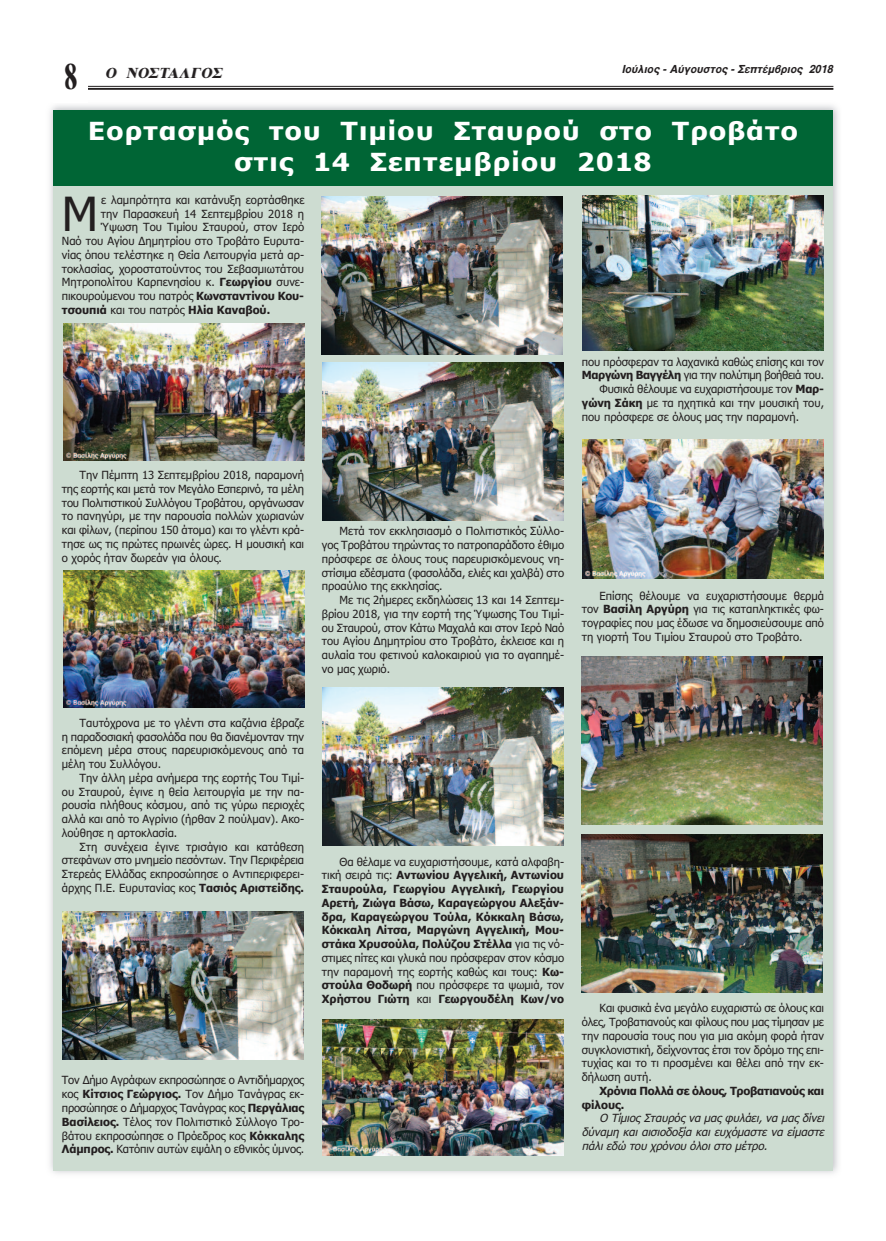
<style>
.page{position:relative;width:886px;height:1241px;background:#fff}
.page>*{position:absolute;margin:0;border:0;box-sizing:border-box;transform-origin:0 0}
.t1{font:47.25px "Tahoma";color:#231f20}
.t2{font:700 37.5px "Gr Times";color:#231f20;scale:.7 1}
.t3{font:700 25px/31.2px "Tahoma";letter-spacing:.05em;color:#fff;text-align:center;scale:1.1 1}
.t4{font:italic 700 15px "Gr Times";color:#231f20}
.t5{font:11.25px/13.8px "Tahoma";color:#231f20;text-align:justify}
.t6{font:700 11.25px/13.8px "Tahoma";color:#231f20;text-align:justify}
.t7{font:italic 11.25px/13.8px "Tahoma";color:#231f20;text-align:justify}
.t8{font:700 11.25px/13.8px "Tahoma";letter-spacing:-.025em;color:#231f20}
.t9{font:11.25px "Tahoma";letter-spacing:-.03em;color:#231f20}
.t10{font:italic 700 11.25px "Gr Helvetica";color:#231f20}
.s1{font-weight:700}
.s2{font-weight:400}
</style>
<div class="page">
<div style="left:53px;top:110px;width:780px;height:1059px;background:#cddcd1"></div>
<hr style="left:54px;top:86px;width:779px;height:1px;background:#231f20">
<hr style="left:54px;top:88px;width:779px;height:2px;background:#231f20">
<div style="left:53px;top:53px;width:35px;height:50px;background:#fff"></div>
<img style="left:63px;top:911px;width:240px;height:148px">
<img style="left:322px;top:197px;width:240px;height:157px">
<img style="left:323px;top:362px;width:241px;height:158px">
<img style="left:323px;top:687px;width:241px;height:158px">
<img style="left:63px;top:570px;width:241px;height:137px">
<img style="left:63px;top:324px;width:241px;height:136px">
<img style="left:323px;top:1019px;width:241px;height:136px">
<img style="left:583px;top:195px;width:241px;height:156px">
<img style="left:582px;top:439px;width:241px;height:139px">
<img style="left:582px;top:656px;width:241px;height:168px">
<img style="left:582px;top:834px;width:241px;height:158px">
<div style="left:53px;top:110px;width:780px;height:75px;background:#006535"></div>
<h2 class="t2" style="left:64px;top:56px;width:21px">8</h2>
<h3 class="t4" style="left:105px;top:64px;width:122px">O NOΣTAΛΓOΣ</h3>
<p class="t10" style="left:622px;top:63px;width:215px">Ιούλιος - Αύγουστος - Σεπτέμβριος 2018</p>
<h3 class="t3" style="left:88px;top:116px;width:646px">Εορτασμός του Τιμίου Σταυρού στο Τροβάτο στις 14 Σεπτεμβρίου 2018</h3>
<h1 class="t1" style="left:62px;top:187px;width:38px">Μ</h1>
<p class="t5" style="left:101px;top:193px;width:205px">ε λαμπρότητα και κατάνυξη εορτάσθηκε</p>
<p class="t5" style="left:101px;top:207px;width:205px">την Παρασκευή 14 Σεπτεμβρίου 2018 η</p>
<p class="t5" style="left:101px;top:221px;width:205px">Ύψωση Του Τιμίου Σταυρού, στον Ιερό</p>
<p class="t5" style="left:62px;top:234px;width:244px">Ναό του Αγίου Δημητρίου στο Τροβάτο Ευρυτα-</p>
<p class="t5" style="left:62px;top:248px;width:244px">νίας όπου τελέστηκε η Θεία Λειτουργία μετά αρ-</p>
<p class="t5" style="left:62px;top:262px;width:244px">τοκλασίας, χοροστατούντος του Σεβασμιωτάτου</p>
<p class="t5" style="left:62px;top:276px;width:244px">Μητροπολίτου Καρπενησίου κ. <span class="s1">Γεωργίου</span> συνε-</p>
<p class="t5" style="left:62px;top:289px;width:244px">πικουρούμενου του πατρός <span class="s1">Κωνσταντίνου Κου-</span></p>
<p class="t6" style="left:62px;top:303px;width:210px">τσουπιά <span class="s2">και του πατρός</span> Ηλία Καναβού.</p>
<p class="t5" style="left:582px;top:355px;width:244px">που πρόσφεραν τα λαχανικά καθώς επίσης και τον</p>
<p class="t9" style="left:582px;top:369px;width:244px"><span class="s1">Μαργώνη Βαγγέλη</span> για την πολύτιμη βοήθειά του.</p>
<p class="t5" style="left:599px;top:382px;width:226px">Φυσικά θέλουμε να ευχαριστήσουμε τον <span class="s1">Μαρ-</span></p>
<p class="t5" style="left:582px;top:396px;width:244px"><span class="s1">γώνη Σάκη</span> με τα ηχητικά και την μουσική του,</p>
<p class="t5" style="left:582px;top:410px;width:219px">που πρόσφερε σε όλους μας την παραμονή.</p>
<p class="t5" style="left:62px;top:468px;width:244px;text-indent:18px">Την Πέμπτη 13 Σεπτεμβρίου 2018, παραμονή της εορτής και μετά τον Μεγάλο Εσπερινό, τα μέλη του Πολιτιστικού Συλλόγου Τροβάτου, οργάνωσαν το πανηγύρι, με την παρουσία πολλών χωριανών και φίλων, (περίπου 150 άτομα) και το γλέντι κρά&shy;τησε ως τις πρώτες πρωινές ώρες. Η μουσική και ο χορός ήταν δωρεάν για όλους.</p>
<p class="t5" style="left:62px;top:716px;width:244px;text-indent:18px">Ταυτόχρονα με το γλέντι στα καζάνια έβραζε η παραδοσιακή φασολάδα που θα διανέμονταν την επόμενη μέρα στους παρευρισκόμενους από τα μέλη του Συλλόγου.</p>
<p class="t5" style="left:62px;top:771px;width:244px;text-indent:18px">Την άλλη μέρα ανήμερα της εορτής Του Τιμί&shy;ου Σταυρού, έγινε η θεία λειτουργία με την πα&shy;ρουσία πλήθους κόσμου, από τις γύρω περιοχές αλλά και από το Αγρίνιο (ήρθαν 2 πούλμαν). Ακο&shy;λούθησε η αρτοκλασία.</p>
<p class="t5" style="left:62px;top:839px;width:244px;text-indent:18px">Στη συνέχεια έγινε τρισάγιο και κατάθεση στεφάνων στο μνημείο πεσόντων. Την Περιφέρεια Στερεάς Ελλάδας εκπροσώπησε ο Αντιπεριφερει&shy;άρχης Π.Ε. Ευρυτανίας κος <span class="s1">Τασιός Αριστείδης.</span></p>
<p class="t5" style="left:322px;top:524px;width:244px;text-indent:18px">Μετά τον εκκλησιασμό ο Πολιτιστικός Σύλλο&shy;γος Τροβάτου τηρώντας το πατροπαράδοτο έθιμο πρόσφερε σε όλους τους παρευρισκόμενους νη&shy;στίσιμα εδέσματα (φασολάδα, ελιές και χαλβά) στο προαύλιο της εκκλησίας.</p>
<p class="t5" style="left:322px;top:593px;width:244px;text-indent:18px">Με τις 2ήμερες εκδηλώσεις 13 και 14 Σεπτεμ&shy;βρίου 2018, για την εορτή της Ύψωσης Του Τιμί&shy;ου Σταυρού, στον Κάτω Μαχαλά και στον Ιερό Ναό του Αγίου Δημητρίου στο Τροβάτο, έκλεισε και η αυλαία του φετινού καλοκαιριού για το αγαπημέ&shy;νο μας χωριό.</p>
<p class="t6" style="left:322px;top:854px;width:244px;text-indent:18px"><span class="s2">Θα θέλαμε να ευχαριστήσουμε, κατά αλφαβη&shy;τική σειρά τις:</span> Αντωνίου Αγγελική, Αντωνίου Σταυρούλα, Γεωργίου Αγγελική, Γεωργίου Αρετή, Ζιώγα Βάσω, Καραγεώργου Αλεξάν&shy;δρα, Καραγεώργου Τούλα, Κόκκαλη Βάσω, Κόκκαλη Λίτσα, Μαργώνη Αγγελική, Μου&shy;στάκα Χρυσούλα, Πολύζου Στέλλα <span class="s2">για τις νό&shy;στιμες πίτες και γλυκά που πρόσφεραν στον κόσμο την παραμονή της εορτής καθώς και τους:</span> Κω&shy;στούλα Θοδωρή <span class="s2">που πρόσφερε τα ψωμιά, τον </span>Χρήστου Γιώτη <span class="s2">και</span> Γεωργουδέλη Κων/νο</p>
<p class="t5" style="left:62px;top:1073px;width:244px">Τον Δήμο Αγράφων εκπροσώπησε ο Αντιδήμαρχος κος <span class="s1">Κίτσιος Γεώργιος.</span> Τον Δήμο Τανάγρας εκ&shy;προσώπησε ο Δήμαρχος Τανάγρας κος <span class="s1">Περγάλιας Βασίλειος.</span> Τέλος τον Πολιτιστικό Σύλλογο Τρο&shy;βάτου εκπροσώπησε ο Πρόεδρος κος <span class="s1">Κόκκαλης Λάμπρος.</span> Κατόπιν αυτών εψάλη ο εθνικός ύμνος.</p>
<p class="t5" style="left:582px;top:588px;width:244px;text-indent:18px">Επίσης θέλουμε να ευχαριστήσουμε θερμά τον <span class="s1">Βασίλη Αργύρη</span> για τις καταπληκτικές φω&shy;τογραφίες που μας έδωσε να δημοσιεύσουμε από τη γιορτή Του Τιμίου Σταυρού στο Τροβάτο.</p>
<p class="t5" style="left:582px;top:1001px;width:244px;text-indent:18px">Και φυσικά ένα μεγάλο ευχαριστώ σε όλους και όλες, Τροβατιανούς και φίλους που μας τίμησαν με την παρουσία τους που για μια ακόμη φορά ήταν συγκλονιστική, δείχνοντας έτσι τον δρόμο της επι&shy;τυχίας και το τι προσμένει και θέλει από την εκ&shy;δήλωση αυτή.</p>
<p class="t8" style="left:582px;top:1083px;width:244px;text-indent:18px">Χρόνια Πολλά σε όλους, Τροβατιανούς και φίλους.</p>
<p class="t7" style="left:582px;top:1111px;width:247px;text-indent:18px">Ο Τίμιος Σταυρός να μας φυλάει, να μας δίνει δύναμη και αισιοδοξία και ευχόμαστε να είμαστε πάλι εδώ του χρόνου όλοι στο μέτρο.</p>
</div>
